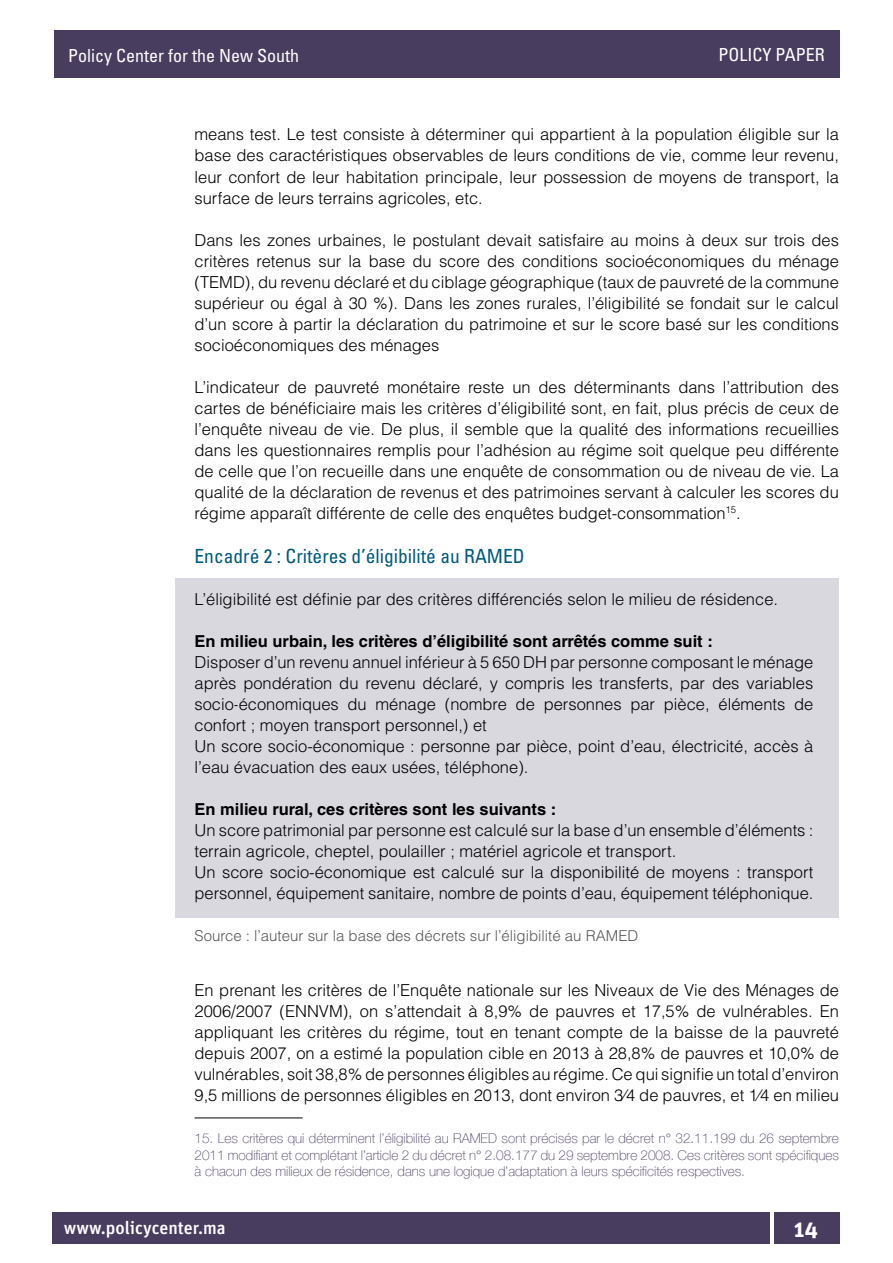
<style>
.page{position:relative;width:893px;height:1263px;background:#fff}
.page>*{position:absolute;margin:0;border:0;box-sizing:border-box;transform-origin:0 0}
.t1{font:700 22.5px "Unit Pro";color:#fff}
.t2{font:condensed 19.5px "Univers LT Std";color:#005a7c}
.t3{font:condensed 18px "Univers LT Std";color:#fff}
.t4{font:500 18px "Unit Pro";color:#fff}
.t5{font:300 16.5px/21px "Helvetica LT Std";color:#000;text-align:justify}
.t6{font:700 16.5px "Helvetica LT Std";color:#000}
.t7{font:300 15px "Helvetica LT Std";color:#58585c}
.t8{font:100 13.5px/16.2px "Helvetica Neue LT Com";color:#483d5f;text-align:justify}
.s1{font-family:"Unit Pro"}
</style>
<div class="page">
<div style="left:52px;top:1212px;width:718px;height:31px;background:#483d5f"></div>
<div style="left:774px;top:1212px;width:65px;height:31px;background:#483d5f"></div>
<div style="left:54px;top:30px;width:785px;height:48px;background:#483d5f"></div>
<div style="left:176px;top:578px;width:663px;height:340px;background:#dad8df"></div>
<hr style="left:195px;top:1117px;width:108px;height:2px;background:#58585c">
<p class="t3" style="left:68px;top:44px;width:232px">Policy Center for the New South</p>
<p class="t3" style="left:719px;top:43px;width:108px">POLICY PAPER</p>
<p class="t5" style="left:195px;top:124px;width:646px">means test. Le test consiste à déterminer qui appartient à la population éligible sur la base des caractéristiques observables de leurs conditions de vie, comme leur revenu, leur confort de leur habitation principale, leur possession de moyens de transport, la surface de leurs terrains agricoles, etc.</p>
<p class="t5" style="left:195px;top:229px;width:646px">Dans les zones urbaines, le postulant devait satisfaire au moins à deux sur trois des critères retenus sur la base du score des conditions socioéconomiques du ménage (TEMD), du revenu déclaré et du ciblage géographique (taux de pauvreté de la commune supérieur ou égal à 30 %). Dans les zones rurales, l’éligibilité se fondait sur le calcul d’un score à partir la déclaration du patrimoine et sur le score basé sur les conditions socioéconomiques des ménages</p>
<p class="t5" style="left:195px;top:376px;width:646px">L’indicateur de pauvreté monétaire reste un des déterminants dans l’attribution des cartes de bénéficiaire mais les critères d’éligibilité sont, en fait, plus précis de ceux de l’enquête niveau de vie. De plus, il semble que la qualité des informations recueillies dans les questionnaires remplis pour l’adhésion au régime soit quelque peu différente de celle que l’on recueille dans une enquête de consommation ou de niveau de vie. La qualité de la déclaration de revenus et des patrimoines servant à calculer les scores du régime apparaît différente de celle des enquêtes budget-consommation<sup>15</sup>.</p>
<p class="t2" style="left:195px;top:544px;width:332px">Encadré 2 : Critères d’éligibilité au RAMED</p>
<p class="t5" style="left:195px;top:588px;width:585px">L’éligibilité est définie par des critères différenciés selon le milieu de résidence.</p>
<p class="t6" style="left:195px;top:631px;width:520px">En milieu urbain, les critères d’éligibilité sont arrêtés comme suit :</p>
<p class="t5" style="left:195px;top:651px;width:620px;text-align:left">Disposer d’un revenu annuel inférieur à 5 650 DH par personne composant le ménage après pondération du revenu déclaré, y compris les transferts, par des variables socio<span class="s1">-</span>économiques du ménage (nombre de personnes par pièce, éléments de confort ; moyen transport personnel,) et<br>Un score socio-économique : personne par pièce, point d’eau, électricité, accès à l’eau évacuation des eaux usées, téléphone).</p>
<p class="t6" style="left:195px;top:799px;width:363px">En milieu rural, ces critères sont les suivants :</p>
<p class="t5" style="left:195px;top:819px;width:620px;text-align:left">Un score patrimonial par personne est calculé sur la base d’un ensemble d’éléments : terrain agricole, cheptel, poulailler ; matériel agricole et transport.<br>Un score socio-économique est calculé sur la disponibilité de moyens : transport personnel, équipement sanitaire, nombre de points d’eau, équipement téléphonique.</p>
<p class="t7" style="left:195px;top:926px;width:445px">Source : l’auteur sur la base des décrets sur l’éligibilité au RAMED</p>
<p class="t5" style="left:195px;top:979px;width:646px">En prenant les critères de l’Enquête nationale sur les Niveaux de Vie des Ménages de 2006/2007 (ENNVM), on s’attendait à 8,9% de pauvres et 17,5% de vulnérables. En appliquant les critères du régime, tout en tenant compte de la baisse de la pauvreté depuis 2007, on a estimé la population cible en 2013 à 28,8% de pauvres et 10,0% de vulnérables, soit 38,8% de personnes éligibles au régime. Ce qui signifie un total d’environ 9,5 millions de personnes éligibles en 2013, dont environ 3⁄4 de pauvres, et 1⁄4 en milieu</p>
<p class="t8" style="left:195px;top:1130px;width:646px">15. Les critères qui déterminent l’éligibilité au RAMED sont précisés par le décret n° 32.11.199 du 26 septembre 2011 modifiant et complétant l’article 2 du décret n° 2.08.177 du 29 septembre 2008. Ces critères sont spécifiques à chacun des milieux de résidence, dans une logique d’adaptation à leurs spécificités respectives.</p>
<p class="t4" style="left:64px;top:1216px;width:164px">www.policycenter.ma</p>
<h1 class="t1" style="left:794px;top:1214px;width:26px">14</h1>
</div>
